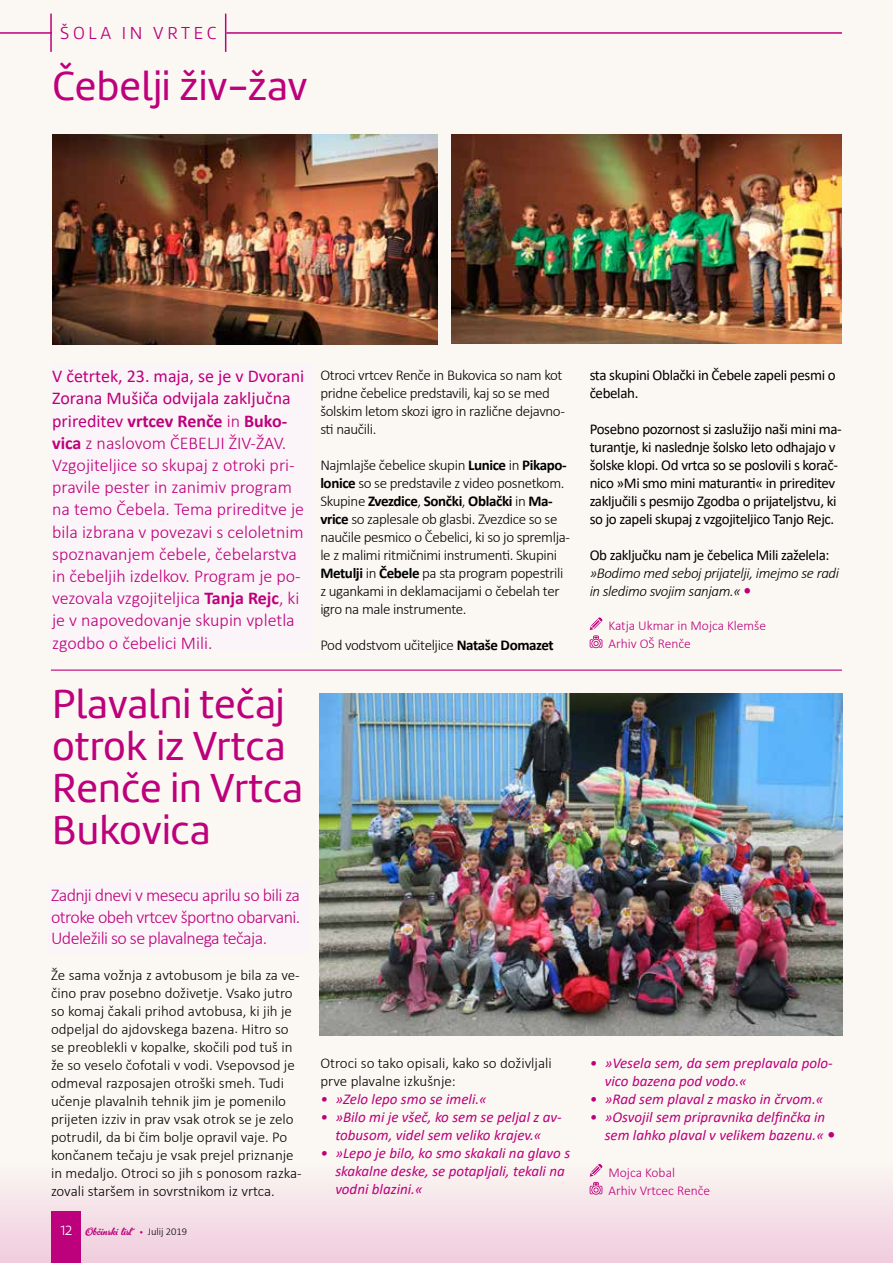
<style>
.page{position:relative;width:893px;height:1263px;background:#fbf8f3}
.page>*{position:absolute;margin:0;border:0;box-sizing:border-box;transform-origin:0 0}
.t1{font:42px/42px "Marine";letter-spacing:.005em;color:#bd007b}
.t2{font:300 18px/22.2px "Calibri";letter-spacing:-.005em;color:#bd007b}
.t3{font:300 18px "Marine";color:#bd007b}
.t4{font:300 15px/18px "Calibri";letter-spacing:-.015em;color:#000}
.t5{font:15px/18px "Calibri";letter-spacing:-.025em;color:#000}
.t6{font:italic 15px/18px "Calibri";color:#bd007b}
.t7{font:italic 300 15px/18px "Calibri";letter-spacing:-.025em;color:#000}
.t8{font:300 13.5px/18px "Calibri";color:#bd007b}
.t9{font:10.5px "Gelato Script";color:#bd007b}
.s1{font-weight:400}
.s2{font-weight:700}
.s3{font-family:"Marine";font-weight:300;font-size:13.8px;color:#fff}
.s4{font-family:"Source Sans Pro"}
.s5{font-family:"Calibri";font-weight:300;color:#000}
</style>
<div class="page">
<div style="left:0;top:1140px;width:892px;height:123px;background:linear-gradient(to bottom,#fcfef6,#f0cdde)"></div>
<div style="left:51px;top:1212px;width:30px;height:51px;background:#bd007b"></div>
<hr style="left:50px;top:14px;width:2px;height:38px;background:#bd007b">
<hr style="left:225px;top:14px;width:1px;height:38px;background:#bd007b">
<hr style="left:0;top:32px;width:52px;height:2px;background:#bd007b">
<hr style="left:226px;top:32px;width:616px;height:2px;background:#bd007b">
<div style="left:48px;top:882px;width:262px;height:72px;background:#fbf4f8"></div>
<div style="left:51px;top:364px;width:261px;height:287px;background:#fbf4f8"></div>
<svg style="left:590px;top:617px;width:12px;height:31px"></svg>
<svg style="left:590px;top:1164px;width:12px;height:31px"></svg>
<hr style="left:51px;top:669px;width:791px;height:2px;background:#bd007b">
<img style="left:320px;top:693px;width:523px;height:342px">
<img style="left:52px;top:134px;width:385px;height:210px">
<img style="left:451px;top:134px;width:391px;height:209px">
<p class="t3" style="left:60px;top:22px;width:27px">ŠOLA</p>
<p class="t3" style="left:122px;top:22px;width:10px">IN</p>
<p class="t3" style="left:153px;top:22px;width:14px">VRTE</p>
<p class="t3" style="left:207px;top:22px;width:11px">C</p>
<h1 class="t1" style="left:52px;top:65px;width:257px">Čebelji živ-žav</h1>
<p class="t2" style="left:52px;top:365px;width:254px"><span class="s1">V četrtek, 23. maja, se je v Dvorani Zorana Mušiča odvijala zaključna prireditev</span> <span class="s2">vrtcev Renče</span> in <span class="s2">Buko&shy;vica</span> z naslovom ČE BELJI ŽIV-ŽAV.<br>Vzgojiteljice so skupaj z otroki pri&shy;pravile pester in zanimiv program na temo Čebela. Tema prireditve je bila izbrana v povezavi s celoletnim spoznavanjem čebele, čebelarstva in čebeljih izdelkov. Program je po&shy;vezovala vzgojiteljica <span class="s2">Tanja Rejc</span>, ki je v napovedovanje skupin vpletla zgodbo o čebelici M ili.</p>
<h1 class="t1" style="left:52px;top:682px;width:252px">Plavalni tečaj otrok iz Vrtca<br>Renče in Vrtca<br>Bukovica</h1>
<p class="t4" style="left:320px;top:366px;width:246px">Otroci vrtcev Renče in Bukovica so nam kot pridne čebelice predstavili, kaj so se med šolskim letom skozi igro in različne dejavno&shy;sti naučili.</p>
<p class="t4" style="left:320px;top:456px;width:251px">Najmlajše čebelice skupin <span class="s2">Lunice</span> in <span class="s2">Pikapo&shy;lonice</span> so se predstavile z video posnetkom.<br>Skupine <span class="s2">Zvezdice</span>, <span class="s2">Sončki</span>, <span class="s2">Oblački</span> in <span class="s2">Ma&shy;vrice</span> so zaplesale ob glasbi. Zvezdice so se naučile pesmico o Čebelici, ki so jo spremlja&shy;le z malimi ritmičnimi instrumenti. Skupini <span class="s2">Metulji</span> in <span class="s2">Čebele</span> pa sta program popestrili z ugankami in deklamacijami o čebelah ter igro na male instrumente.</p>
<p class="t4" style="left:320px;top:636px;width:235px">Pod vodstvom učiteljice <span class="s2">Nataše Domazet</span></p>
<p class="t2" style="left:51px;top:884px;width:251px;line-height:21.6px;text-align:justify">Zadnji dnevi v mesecu aprilu so bili za otroke obeh vrtcev športno obarvani.<br>Udeležili so se plavalnega tečaja.</p>
<p class="t4" style="left:51px;top:966px;width:252px">Že sama vožnja z avtobusom je bila za ve&shy;čino prav posebno doživetje. Vsako jutro so komaj čakali prihod avtobusa, ki jih je odpeljal do ajdovskega bazena. Hitro so se preoblekli v kopalke, skočili pod tuš in že so veselo čofotali v vodi. Vsepovsod je odmeval razposajen otroški smeh. Tudi učenje plavalnih tehnik jim je pomenilo prijeten izziv in prav vsak otrok se je zelo potrudil, da bi čim bolje opravil vaje. Po končanem tečaju je vsak prejel priznanje in medaljo. Otroci so jih s ponosom razka&shy;zovali staršem in sovrstnikom iz vrtca.</p>
<p class="t9" style="left:60px;top:1225px;width:128px"><span class="s3">12</span> Občinski list <span class="s4">•</span> <span class="s5">Julij 2019</span></p>
<p class="t4" style="left:320px;top:1054px;width:233px">Otroci so tako opisali, kako so doživljali prve plavalne izkušnje:</p>
<p class="t6" style="left:320px;top:1089px;width:168px">• »Zelo lepo smo se imeli.«</p>
<p class="t6" style="left:320px;top:1107px;width:243px;text-align:center">• »Bilo mi je všeč, ko sem se peljal z av&shy;tobusom, videl sem veliko krajev.«</p>
<p class="t6" style="left:335px;top:1143px;width:236px;text-indent:-15px">• »Lepo je bilo, ko smo skakali na glavo s skakalne deske, se potapljali, tekali na vodni blazini.«</p>
<p class="t5" style="left:590px;top:366px;width:247px">sta skupini Oblački in Čebele zapeli pesmi o čebelah.</p>
<p class="t5" style="left:590px;top:420px;width:254px">Posebno pozornost si zaslužijo naši mini ma&shy;turantje, ki naslednje šolsko leto odhajajo v šolske klopi. Od vrtca so se poslovili s korač&shy;nico »Mi smo mini maturanti« in prireditev zaključili s pesmijo Zgodba o prijateljstvu, ki so jo zapeli skupaj z vzgojiteljico Tanjo Rejc.</p>
<p class="t5" style="left:590px;top:546px;width:241px">Ob zaključku nam je čebelica Mili zaželela:</p>
<p class="t7" style="left:590px;top:564px;width:251px">»Bodimo med seboj prijatelji, imejmo se radi in sledimo svojim sanjam.«</p>
<p class="t8" style="left:608px;top:616px;width:159px">Katja U kmar in Mojca Klemše<br>Arhiv OŠ Renče</p>
<p class="t6" style="left:605px;top:1053px;width:230px;text-indent:-15px">• »Vesela sem, da sem preplavala polo&shy;vico bazena pod vodo.«</p>
<p class="t6" style="left:590px;top:1089px;width:235px">• »Rad sem plaval z masko in črvom.«</p>
<p class="t6" style="left:590px;top:1107px;width:237px;text-align:right">• »Osvojil sem pripravnika delfinčka in sem lahko plaval v velikem bazenu.«</p>
<p class="t8" style="left:608px;top:1163px;width:103px">Mojca Kobal<br>Arhiv Vrtcec Renče</p>
</div>
